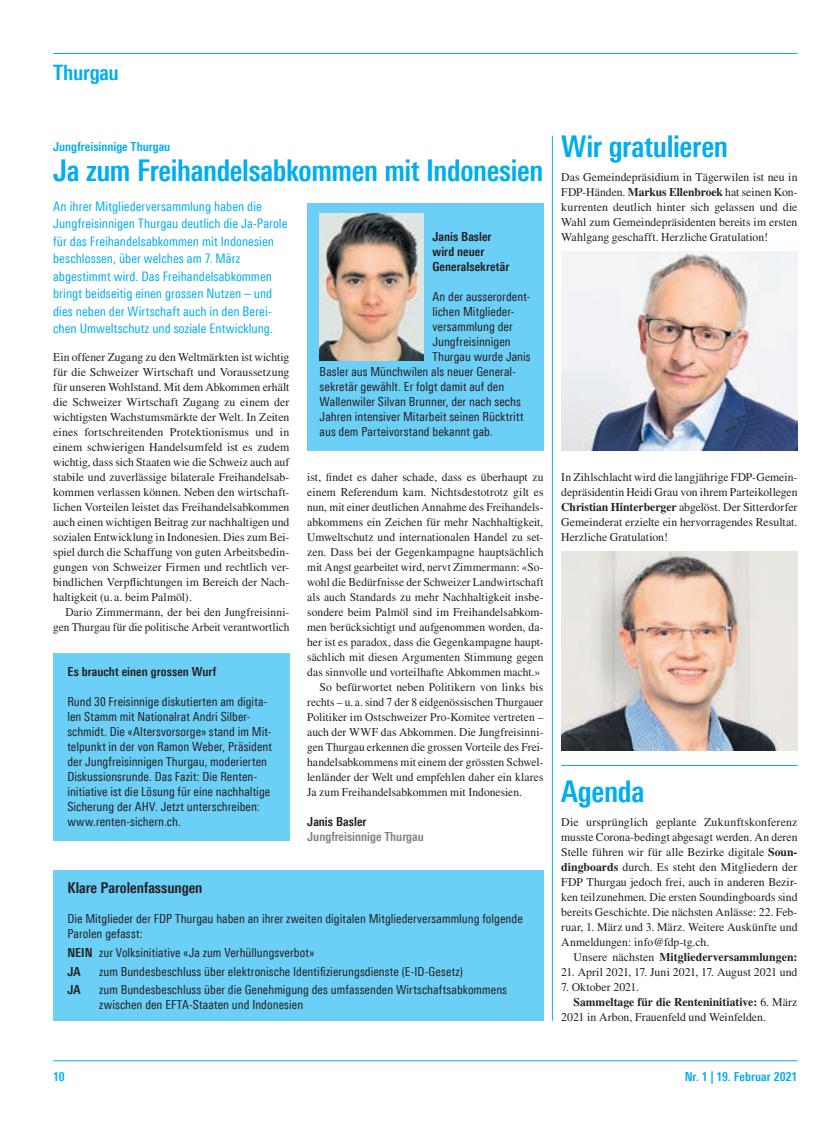
<style>
.page{position:relative;width:833px;height:1134px;background:#fff}
.page>*{position:absolute;margin:0;border:0;box-sizing:border-box;transform-origin:0 0}
.t1{font:700 30px "Linotype Univers 620 Cn";letter-spacing:-.01em;color:#00aeef;scale:.96 1}
.t2{font:700 30px "Linotype Univers 620 Cn";letter-spacing:-.01em;color:#00aeef}
.t3{font:700 21.25px "Linotype Univers 620 Cn";letter-spacing:-.015em;color:#00aeef}
.t4{font:700 15px "Linotype Univers 620 Cn";letter-spacing:-.005em;color:#231f20}
.t5{font:13.12px/17.5px "Linotype Univers 420 Cn";color:#00aeef}
.t6{font:12.5px/15px "Linotype Univers 420 Cn";letter-spacing:.005em;color:#231f20}
.t7{font:700 12.5px/15px "Linotype Univers 620 Cn";letter-spacing:.005em;color:#231f20}
.t8{font:700 12.5px "Linotype Univers 620 Cn";color:#00aeef}
.t9{font:700 12.5px "Linotype Univers 620 Cn";color:#808285}
.t10{font:11.88px/15px "Times";color:#231f20;text-align:justify}
.t11{font:11.88px "Times";color:#231f20;scale:.96 1}
.t12{font:700 11.88px "Times";color:#231f20}
.s1{font-family:"Linotype Univers 620 Cn";font-weight:700}
.s2{font-weight:700}
.s3{font-weight:400}
</style>
<div class="page">
<hr style="left:53px;top:1060px;width:744px;height:1px;background:#00aeef">
<hr style="left:53px;top:53px;width:744px;height:1px;background:#00aeef">
<div style="left:307px;top:203px;width:236px;height:248px;background:#6bcff6"></div>
<img style="left:319px;top:213px;width:104px;height:148px">
<div style="left:53px;top:871px;width:490px;height:150px;background:#6bcff6"></div>
<hr style="left:552px;top:136px;width:1px;height:885px;background:#00aeef">
<img style="left:561px;top:251px;width:236px;height:200px">
<img style="left:561px;top:551px;width:236px;height:200px">
<hr style="left:561px;top:765px;width:236px;height:1px;background:#00aeef">
<div style="left:53px;top:653px;width:236px;height:188px;background:#6bcff6"></div>
<h2 class="t3" style="left:53px;top:60px;width:67px">Thurgau</h2>
<p class="t8" style="left:53px;top:139px;width:119px">Jungfreisinnige Thurgau</p>
<h1 class="t1" style="left:53px;top:152px;width:512px">Ja zum Freihandelsabkommen mit Indonesien</h1>
<p class="t5" style="left:53px;top:197px;width:236px">An ihrer Mitgliederversammlung haben die Jungfreisinnigen Thurgau deutlich die Ja-Parole für das Freihandelsabkommen mit Indonesien beschlossen, über welches am 7. März abgestimmt wird. Das Freihandelsabkommen bringt beidseitig einen grossen Nutzen – und dies neben der Wirtschaft auch in den Berei&shy;chen Umweltschutz und soziale Entwicklung.</p>
<p class="t10" style="left:53px;top:349px;width:238px">Ein offener Zugang zu den Weltmärkten ist wichtig für die Schweizer Wirtschaft und Voraussetzung für unseren Wohlstand. Mit dem Abkommen erhält die Schweizer Wirtschaft Zugang zu einem der wichtigsten Wachstumsmärkte der Welt. In Zeiten eines fortschreitenden Protektionismus und in einem schwierigen Handelsumfeld ist es zudem wichtig, dass sich Staaten wie die Schweiz auch auf stabile und zuverlässige bilaterale Freihandelsab&shy;kommen verlassen können. Neben den wirtschaft&shy;lichen Vorteilen leistet das Freihandelsabkommen auch einen wichtigen Beitrag zur nachhaltigen und sozialen Entwicklung in Indonesien. Dies zum Bei&shy;spiel durch die Schaffung von guten Arbeitsbedin&shy;gungen von Schweizer Firmen und rechtlich ver&shy;bindlichen Verpflichtungen im Bereich der Nach&shy;haltigkeit (u. a. beim Palmöl).</p>
<p class="t10" style="left:53px;top:604px;width:238px;text-align:right">Dario Zimmermann, der bei den Jungfreisinni&shy;gen Thurgau für die politische Arbeit verantwortlich</p>
<p class="t7" style="left:432px;top:229px;width:78px">Janis Basler wird neuer<br>Generalsekretär</p>
<p class="t6" style="left:432px;top:289px;width:98px">An der ausserordent-</p>
<p class="t6" style="left:432px;top:304px;width:82px">lichen Mitglieder-</p>
<p class="t6" style="left:432px;top:319px;width:82px">versammlung der</p>
<p class="t6" style="left:432px;top:334px;width:80px">Jungfreisinnigen</p>
<p class="t6" style="left:432px;top:349px;width:100px">Thurgau wurde Janis</p>
<p class="t6" style="left:319px;top:364px;width:197px">Basler aus Münchwilen als neuer General-</p>
<p class="t6" style="left:319px;top:379px;width:186px">sekretär gewählt. Er folgt damit auf den</p>
<p class="t6" style="left:319px;top:394px;width:203px">Wallenwiler Silvan Brunner, der nach sechs</p>
<p class="t6" style="left:319px;top:409px;width:205px">Jahren intensiver Mitarbeit seinen Rücktritt</p>
<p class="t6" style="left:319px;top:424px;width:175px">aus dem Parteivorstand bekannt gab.</p>
<p class="t10" style="left:307px;top:469px;width:238px">ist, findet es daher schade, dass es überhaupt zu</p>
<p class="t10" style="left:307px;top:484px;width:238px">einem Referendum kam. Nichtsdestotrotz gilt es</p>
<p class="t11" style="left:307px;top:500px;width:248px">nun, mit einer deutlichen Annahme des Freihandels-</p>
<p class="t10" style="left:307px;top:514px;width:238px">abkommens ein Zeichen für mehr Nachhaltigkeit,</p>
<p class="t10" style="left:307px;top:529px;width:238px">Umweltschutz und internationalen Handel zu set-</p>
<p class="t10" style="left:307px;top:544px;width:238px">zen. Dass bei der Gegenkampagne hauptsächlich</p>
<p class="t11" style="left:307px;top:560px;width:248px">mit Angst gearbeitet wird, nervt Zimmermann: «So-</p>
<p class="t11" style="left:307px;top:575px;width:248px">wohl die Bedürfnisse der Schweizer Landwirtschaft</p>
<p class="t10" style="left:307px;top:589px;width:238px">als auch Standards zu mehr Nachhaltigkeit insbe-</p>
<p class="t10" style="left:307px;top:604px;width:238px">sondere beim Palmöl sind im Freihandelsabkom-</p>
<p class="t10" style="left:307px;top:619px;width:238px">men berücksichtigt und aufgenommen worden, da-</p>
<p class="t10" style="left:307px;top:634px;width:238px">her ist es paradox, dass die Gegenkampagne haupt-</p>
<p class="t10" style="left:307px;top:649px;width:238px">sächlich mit diesen Argumenten Stimmung gegen</p>
<p class="t10" style="left:307px;top:664px;width:234px">das sinnvolle und vorteilhafte Abkommen macht.»</p>
<p class="t10" style="left:319px;top:679px;width:225px">So befürwortet neben Politikern von links bis</p>
<p class="t10" style="left:307px;top:694px;width:238px">rechts – u. a. sind 7 der 8 eidgenössischen Thurgauer</p>
<p class="t10" style="left:307px;top:709px;width:238px">Politiker im Ostschweizer Pro-Komitee vertreten –</p>
<p class="t10" style="left:307px;top:724px;width:238px">auch der WWF das Abkommen. Die Jungfreisinni-</p>
<p class="t11" style="left:307px;top:740px;width:248px">gen Thurgau erkennen die grossen Vorteile des Frei-</p>
<p class="t10" style="left:307px;top:754px;width:238px">handelsabkommens mit einem der grössten Schwel-</p>
<p class="t10" style="left:307px;top:769px;width:238px">lenländer der Welt und empfehlen daher ein klares</p>
<p class="t10" style="left:307px;top:784px;width:216px">Ja zum Freihandelsabkommen mit Indonesien.</p>
<p class="t7" style="left:307px;top:814px;width:61px">Janis Basler</p>
<p class="t9" style="left:307px;top:829px;width:118px">Jungfreisinnige Thurgau</p>
<p class="t7" style="left:67px;top:664px;width:150px">Es braucht einen grossen Wurf</p>
<p class="t6" style="left:67px;top:694px;width:206px">Rund 30 Freisinnige diskutierten am digita&shy;len Stamm mit Nationalrat Andri Silber&shy;schmidt. Die «Altersvorsorge» stand im Mit&shy;telpunkt in der von Ramon Weber, Präsident der Jungfreisinnigen Thurgau, moderierten Diskussionsrunde. Das Fazit: Die Renten&shy;initiative ist die Lösung für eine nachhaltige Sicherung der AHV. Jetzt unterschreiben: www.renten-sichern.ch.</p>
<p class="t4" style="left:67px;top:879px;width:137px">Klare Parolenfassungen</p>
<p class="t6" style="left:67px;top:911px;width:457px">Die Mitglieder der FDP Thurgau haben an ihrer zweiten digitalen Mitgliederversammlung folgende<br>Parolen gefasst:</p>
<p class="t6" style="left:67px;top:945px;width:248px"><span class="s1">NEIN</span> zur Volksinitiative «Ja zum Verhüllungsverbot»</p>
<p class="t7" style="left:67px;top:963px;width:15px">JA</p>
<p class="t6" style="left:99px;top:963px;width:365px">zum Bundesbeschluss über elektronische Identifizierungsdienste (E-ID-Gesetz)</p>
<p class="t7" style="left:67px;top:982px;width:15px">JA</p>
<p class="t6" style="left:99px;top:982px;width:409px">zum Bundesbeschluss über die Genehmigung des umfassenden Wirtschaftsabkommens zwischen den EFTA-Staaten und Indonesien</p>
<h1 class="t2" style="left:561px;top:129px;width:168px">Wir gratulieren</h1>
<p class="t10" style="left:561px;top:169px;width:238px">Das Gemeindepräsidium in Tägerwilen ist neu in FDP-Händen. <span class="s2">Markus Ellenbroek</span> hat seinen Kon&shy;kurrenten deutlich hinter sich gelassen und die Wahl zum Gemeindepräsidenten bereits im ersten Wahlgang geschafft. Herzliche Gratulation!</p>
<p class="t10" style="left:561px;top:469px;width:238px">In Zihlschlacht wird die langjährige FDP-Gemein&shy;depräsidentin Heidi Grau von ihrem Parteikollegen <span class="s2">Christian Hinterberger</span> abgelöst. Der Sitterdorfer Gemeinderat erzielte ein hervorragendes Resultat.<br>Herzliche Gratulation!</p>
<h1 class="t2" style="left:561px;top:774px;width:85px">Agenda</h1>
<p class="t10" style="left:561px;top:814px;width:238px">Die ursprünglich geplante Zukunftskonferenz musste Corona-bedingt abgesagt werden. An deren Stelle führen wir für alle Bezirke digitale <span class="s2">Soun&shy;dingboards</span> durch. Es steht den Mitgliedern der FDP Thurgau jedoch frei, auch in anderen Bezir&shy;ken teilzunehmen. Die ersten Soundingboards sind bereits Geschichte. Die nächsten Anlässe: 22. Feb&shy;ruar, 1. März und 3. März. Weitere Auskünfte und Anmeldungen: info@fdp-tg.ch.</p>
<p class="t12" style="left:573px;top:950px;width:225px"><span class="s3">Unsere nächsten</span> Mitgliederversammlungen:</p>
<p class="t10" style="left:561px;top:964px;width:238px">21. April 2021, 17. Juni 2021, 17. August 2021 und</p>
<p class="t10" style="left:561px;top:979px;width:79px">7. Oktober 2021.</p>
<p class="t12" style="left:573px;top:995px;width:225px">Sammeltage für die Renteninitiative: <span class="s3">6. März</span></p>
<p class="t10" style="left:561px;top:1009px;width:206px">2021 in Arbon, Frauenfeld und Weinfelden.</p>
<p class="t8" style="left:53px;top:1069px;width:13px">10</p>
<p class="t8" style="left:684px;top:1069px;width:114px">Nr. 1 | 19. Februar 2021</p>
</div>
